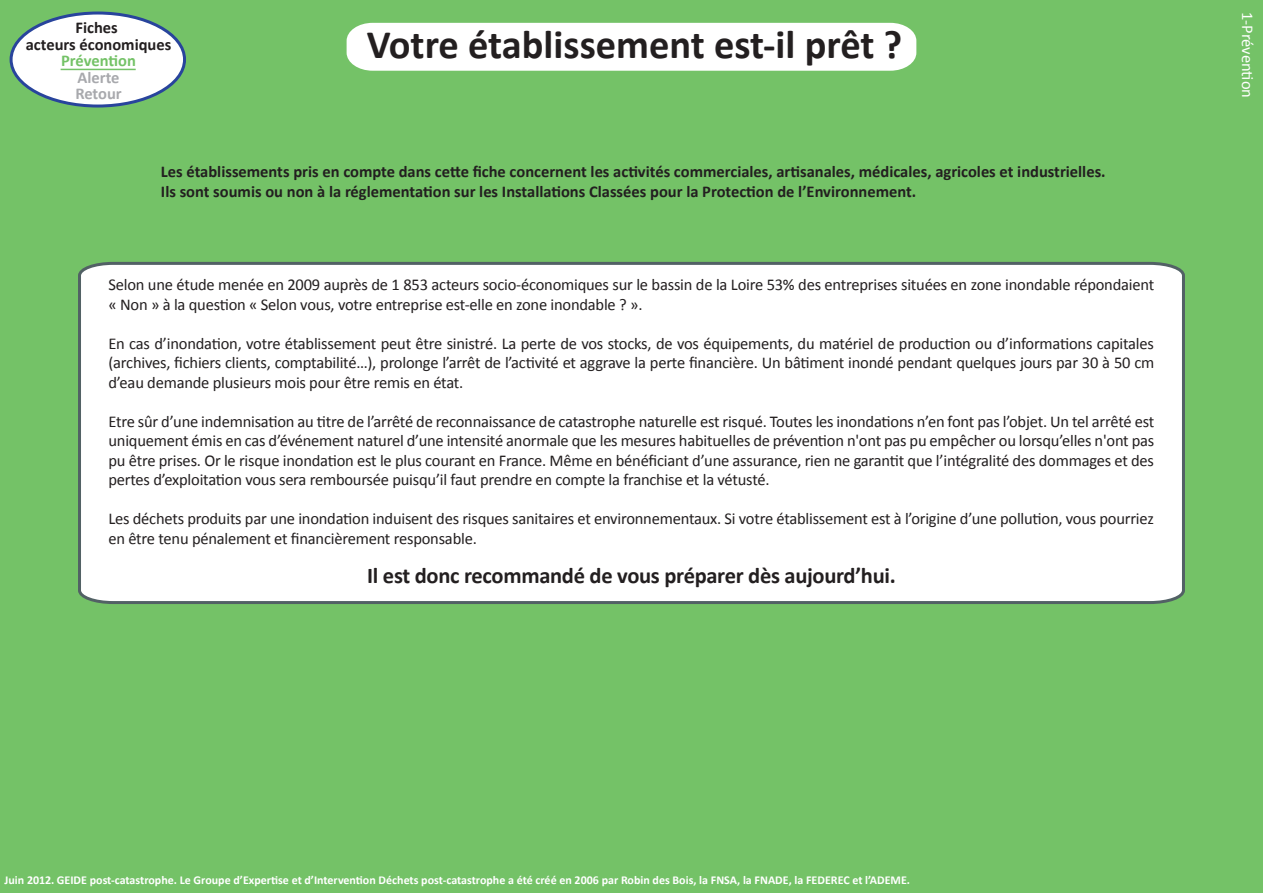
<style>
.page{position:relative;width:1263px;height:893px;background:#74c267}
.page>*{position:absolute;margin:0;border:0;box-sizing:border-box;transform-origin:0 0}
.t1{font:700 40.5px "Calibri";color:#231f20}
.t2{font:700 22.5px "Calibri";letter-spacing:-.015em;color:#231f20}
.t3{font:16.5px/19.5px "Calibri";letter-spacing:-.015em;color:#231f20}
.t4{font:700 16.5px/16.5px "Calibri";color:#231f20;text-align:center}
.t5{font:16.5px "Calibri";letter-spacing:-.005em;color:#fff}
.t6{font:700 12px "Calibri";color:#fff}
.s1{color:#74c267}
.s2{color:#a8a9ad}
</style>
<div class="page">
<div style="left:347px;top:23px;width:569px;height:48px;background:#fff"></div>
<div style="left:78px;top:261px;width:1107px;height:343px;background:#fff"></div>
<div style="left:11px;top:13px;width:174px;height:93px;background:#fff;border-radius:50%"></div>
<div style="left:10px;top:12px;width:176px;height:96px;border:3px solid #28449c;border-radius:50%"></div>
<hr style="left:61px;top:69px;width:75px;height:1px;background:#74c267">
<p class="t4" style="left:26px;top:20px;width:147px">Fiches<br>acteurs économiques<br><span class="s1">Prévention<br></span><span class="s2">Alerte<br>Retour</span></p>
<p class="t5" style="left:1258px;top:12px;width:88px;rotate:90deg">1-Prévention</p>
<p class="t1" style="left:367px;top:18px;width:537px">Votre établissement est-il prêt ?</p>
<p class="t4" style="left:161px;top:162px;width:946px;line-height:19.5px;text-align:left">Les établissements pris en compte dans cette fiche concernent les activités commerciales, artisanales, médicales, agricoles et industrielles.<br>Ils sont soumis ou non à la réglementation sur les Installations Classées pour la Protection de l’Environnement.</p>
<p class="t3" style="left:108px;top:275px;width:1047px">Selon une étude menée en 2009 auprès de 1 853 acteurs socio-économiques sur le bassin de la Loire 53% des entreprises situées en zone inondable répondaient « Non » à la question « Selon vous, votre entreprise est-elle en zone inondable ? ».</p>
<p class="t3" style="left:108px;top:334px;width:1047px;text-align:justify">En cas d’inondation, votre établissement peut être sinistré. La perte de vos stocks, de vos équipements, du matériel de production ou d’informations capitales (archives, fichiers clients, comptabilité…), prolonge l’arrêt de l’activité et aggrave la perte financière. Un bâtiment inondé pendant quelques jours par 30 à 50 cm d’eau demande plusieurs mois pour être remis en état.</p>
<p class="t3" style="left:108px;top:412px;width:1047px;text-align:justify">Etre sûr d’une indemnisation au titre de l’arrêté de reconnaissance de catastrophe naturelle est risqué. Toutes les inondations n’en font pas l’objet. Un tel arrêté est uniquement émis en cas d’événement naturel d’une intensité anormale que les mesures habituelles de prévention n'ont pas pu empêcher ou lorsqu’elles n'ont pas pu être prises. Or le risque inondation est le plus courant en France. Même en bénéficiant d’une assurance, rien ne garantit que l’intégralité des dommages et des pertes d’exploitation vous sera remboursée puisqu’il faut prendre en compte la franchise et la vétusté.</p>
<p class="t3" style="left:108px;top:509px;width:1047px">Les déchets produits par une inondation induisent des risques sanitaires et environnementaux. Si votre établissement est à l’origine d’une pollution, vous pourriez en être tenu pénalement et financièrement responsable.</p>
<p class="t2" style="left:367px;top:561px;width:530px">Il est donc recommandé de vous préparer dès aujourd’hui.</p>
<p class="t6" style="left:4px;top:872px;width:907px">Juin 2012. GEIDE post-catastrophe. Le Groupe d’Expertise et d’Intervention Déchets post-catastrophe a été créé en 2006 par Robin des Bois, la FNSA, la FNADE, la FEDEREC et l’ADEME.</p>
</div>
